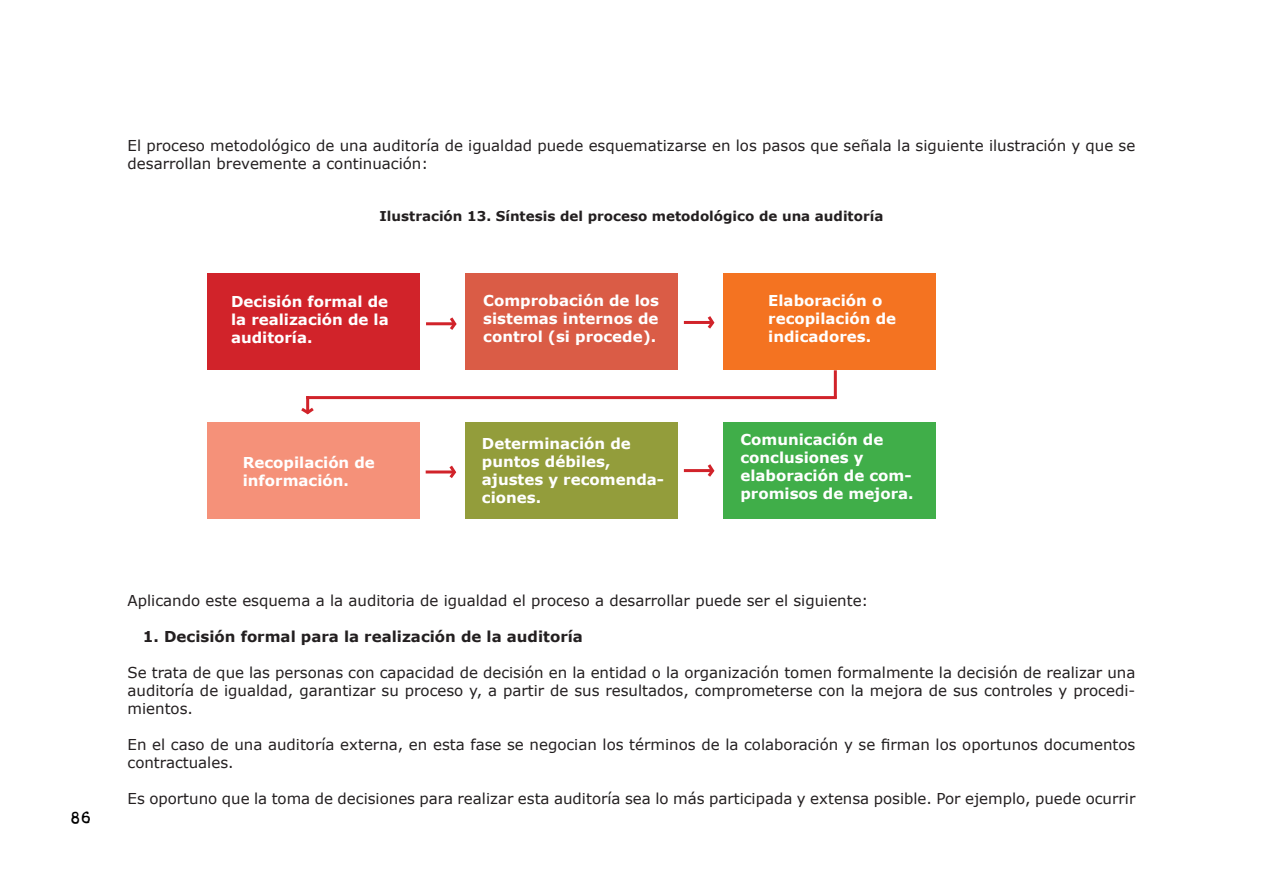
<style>
.page{position:relative;width:1263px;height:893px;background:#fff}
.page>*{position:absolute;margin:0;border:0;box-sizing:border-box;transform-origin:0 0}
.t1{font:700 18px "Ieicester";color:#000}
.t2{font:15px/18px "Verdana";color:#231f20}
.t3{font:700 15px/18px "Verdana";color:#fff}
.t4{font:700 15px "Verdana";color:#231f20}
.t5{font:700 13.5px "Verdana";color:#231f20}
</style>
<div class="page">
<div style="left:207px;top:274px;width:213px;height:96px;background:#d1232a"></div>
<div style="left:465px;top:274px;width:212px;height:96px;background:#da5c46"></div>
<div style="left:723px;top:274px;width:213px;height:96px;background:#f47321"></div>
<div style="left:207px;top:422px;width:213px;height:97px;background:#f59179"></div>
<div style="left:465px;top:422px;width:212px;height:97px;background:#939d3b"></div>
<div style="left:723px;top:422px;width:213px;height:97px;background:#40ae49"></div>
<hr style="left:426px;top:322px;width:28px;height:3px;background:#d1232a">
<svg style="left:447px;top:317px;width:10px;height:13px"></svg>
<hr style="left:684px;top:321px;width:28px;height:3px;background:#d1232a">
<svg style="left:707px;top:316px;width:8px;height:13px"></svg>
<hr style="left:426px;top:470px;width:28px;height:3px;background:#d1232a">
<svg style="left:446px;top:465px;width:11px;height:13px"></svg>
<hr style="left:684px;top:469px;width:28px;height:3px;background:#d1232a">
<svg style="left:705px;top:464px;width:10px;height:13px"></svg>
<hr style="left:306px;top:396px;width:531px;height:3px;background:#d1232a">
<svg style="left:301px;top:405px;width:13px;height:10px"></svg>
<hr style="left:834px;top:370px;width:3px;height:29px;background:#d1232a">
<hr style="left:306px;top:396px;width:3px;height:17px;background:#d1232a">
<p class="t1" style="left:71px;top:808px;width:21px">86</p>
<p class="t2" style="left:128px;top:136px;width:1009px">El proceso metodológico de una auditoría de igualdad puede esquematizarse en los pasos que señala la siguiente ilustración y que se desarrollan brevemente a continuación:</p>
<p class="t5" style="left:380px;top:206px;width:505px">Ilustración 13. Síntesis del proceso metodológico de una auditoría</p>
<p class="t3" style="left:231px;top:292px;width:159px;text-align:justify">Decisión formal de la realización de la auditoría.</p>
<p class="t3" style="left:483px;top:292px;width:177px;text-align:justify">Comprobación de los sistemas internos de control (si procede).</p>
<p class="t3" style="left:768px;top:291px;width:129px">Elaboración o recopilación de indicadores.</p>
<p class="t3" style="left:243px;top:453px;width:134px">Recopilación de información.</p>
<p class="t3" style="left:482px;top:434px;width:184px">Determinación de puntos débiles, ajustes y recomenda&shy;ciones.</p>
<p class="t3" style="left:740px;top:430px;width:175px">Comunicación de conclusiones y elaboración de com&shy;promisos de mejora.</p>
<p class="t2" style="left:128px;top:591px;width:742px">Aplicando este esquema a la auditoria de igualdad el proceso a desarrollar puede ser el siguiente:</p>
<p class="t4" style="left:143px;top:625px;width:441px">1. Decisión formal para la realización de la auditoría</p>
<p class="t2" style="left:128px;top:663px;width:1009px;text-align:justify">Se trata de que las personas con capacidad de decisión en la entidad o la organización tomen formalmente la decisión de realizar una auditoría de igualdad, garantizar su proceso y, a partir de sus resultados, comprometerse con la mejora de sus controles y procedi&shy;mientos.</p>
<p class="t2" style="left:128px;top:735px;width:1009px">En el caso de una auditoría externa, en esta fase se negocian los términos de la colaboración y se firman los oportunos documentos contractuales.</p>
<p class="t2" style="left:128px;top:789px;width:1009px">Es oportuno que la toma de decisiones para realizar esta auditoría sea lo más participada y extensa posible. Por ejemplo, puede ocurrir</p>
</div>
